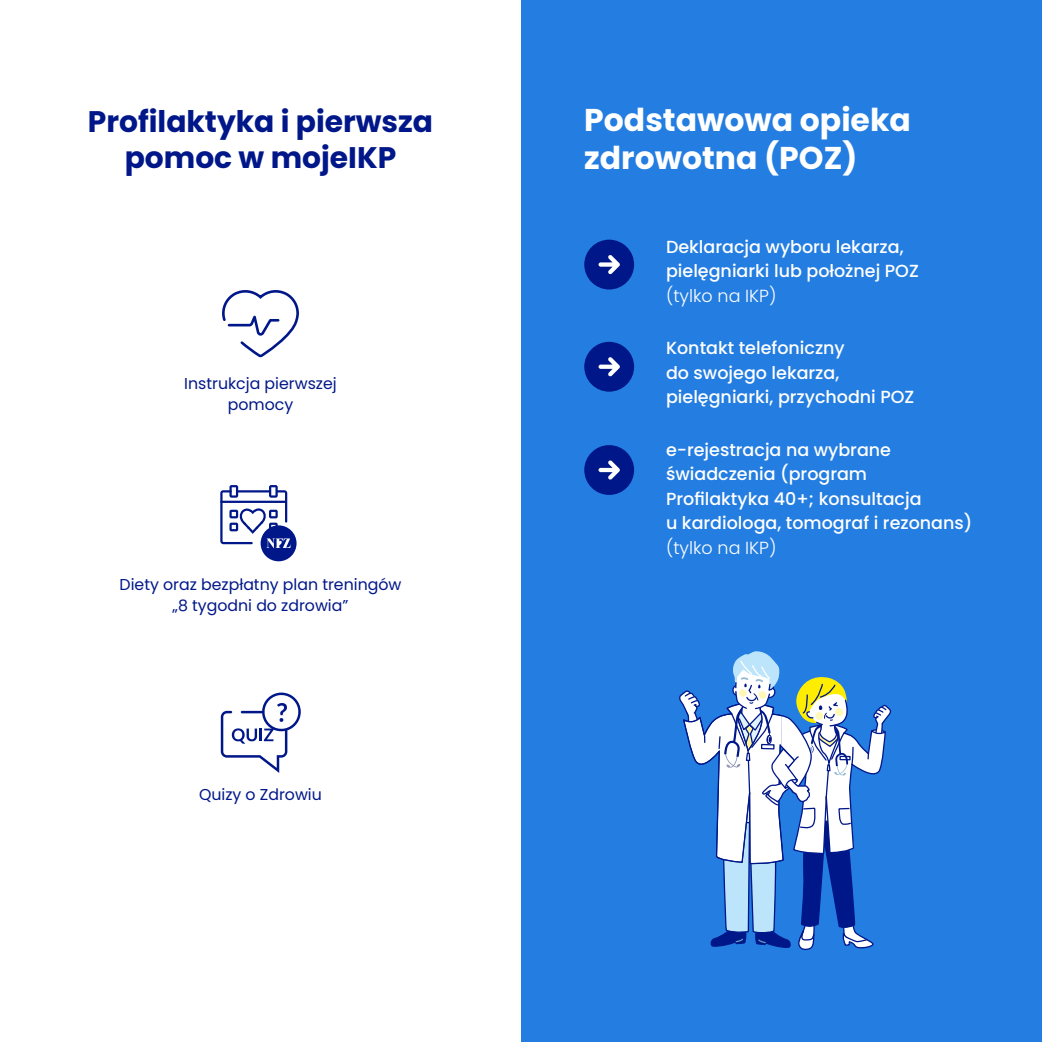
<style>
.page{position:relative;width:1042px;height:1042px;background:#fff}
.page>*{position:absolute;margin:0;border:0;box-sizing:border-box;transform-origin:0 0}
.t1{font:700 31.5px/37.8px "Poppins";color:#fff}
.t2{font:700 29.75px/36.8px "Poppins";color:#001789;text-align:center}
.t3{font:500 17.5px/24.5px "Poppins";color:#fff}
.t4{font:15.75px/21px "Poppins";color:#001789;text-align:center}
.s1{font-weight:300}
</style>
<div class="page">
<svg style="left:222px;top:290px;width:77px;height:68px"></svg>
<svg style="left:221px;top:692px;width:80px;height:81px"></svg>
<div style="left:261px;top:525px;width:35px;height:36px;background:#001789;border-radius:50%"></div>
<svg style="left:220px;top:485px;width:71px;height:63px"></svg>
<div style="left:521px;top:0;width:521px;height:1042px;background:#247de1"></div>
<div style="left:584px;top:240px;width:50px;height:49px;background:#001789;border-radius:50%"></div>
<svg style="left:598px;top:255px;width:22px;height:19px"></svg>
<div style="left:584px;top:342px;width:50px;height:50px;background:#001789;border-radius:50%"></div>
<svg style="left:598px;top:357px;width:22px;height:19px"></svg>
<div style="left:584px;top:445px;width:50px;height:50px;background:#001789;border-radius:50%"></div>
<svg style="left:598px;top:460px;width:22px;height:20px"></svg>
<svg style="left:679px;top:651px;width:212px;height:299px"></svg>
<p class="t2" style="left:88px;top:103px;width:347px">Profilaktyka i pierwsza pomoc w mojeIKP</p>
<p class="t4" style="left:184px;top:373px;width:154px">Instrukcja pierwszej pomocy</p>
<p class="t4" style="left:120px;top:574px;width:283px">Diety oraz bezpłatny plan treningów „8 tygodni do zdrowia”</p>
<p class="t4" style="left:199px;top:784px;width:124px">Quizy o Zdrowiu</p>
<p class="t1" style="left:584px;top:101px;width:328px">Podstawowa opieka zdrowotna (POZ)</p>
<p class="t3" style="left:666px;top:234px;width:254px">Deklaracja wyboru lekarza, pielęgniarki lub położnej POZ <span class="s1">(tylko na IKP)</span></p>
<p class="t3" style="left:666px;top:336px;width:250px">Kontakt telefoniczny<br>do swojego lekarza, pielęgniarki, przychodni POZ</p>
<p class="t3" style="left:666px;top:437px;width:308px">e-rejestracja na wybrane świadczenia (program<br>Profilaktyka 40+; konsultacja<br>u kardiologa, tomograf i rezonans) <span class="s1">(tylko na IKP)</span></p>
</div>
